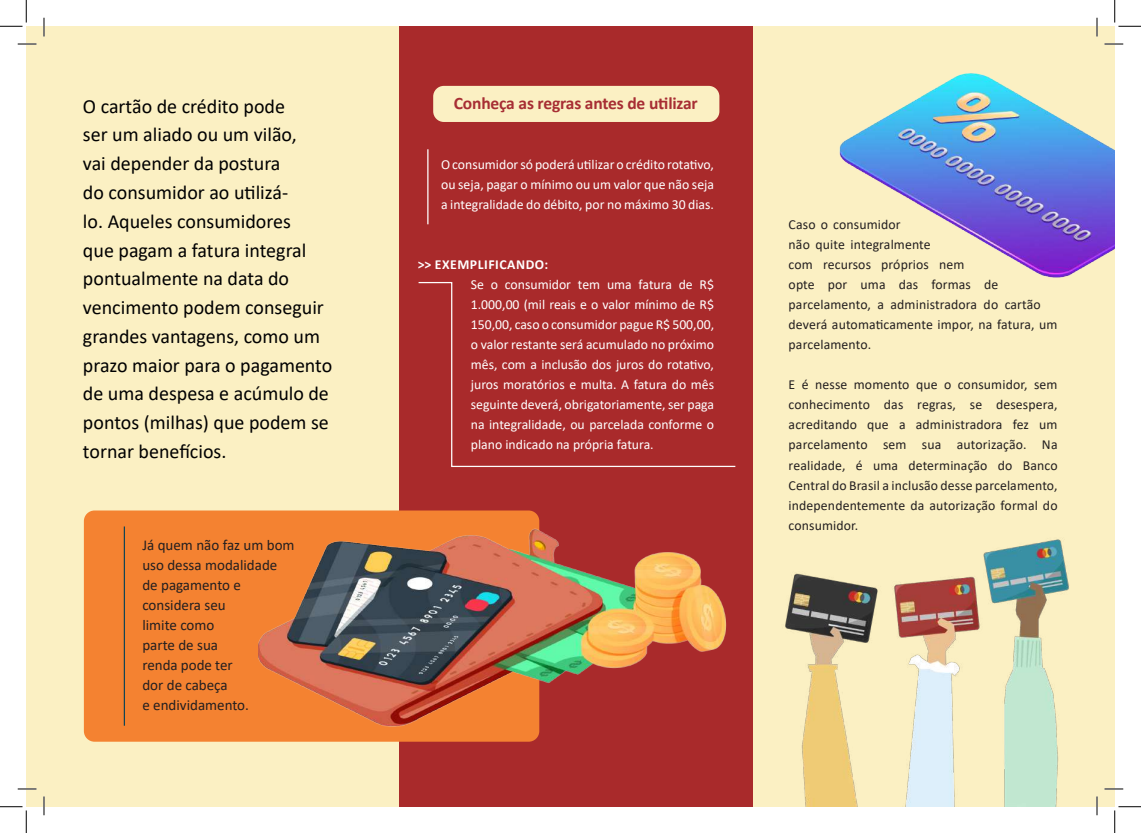
<style>
.page{position:relative;width:1141px;height:833px;background:#fff}
.page>*{position:absolute;margin:0;border:0;box-sizing:border-box;transform-origin:0 0}
.t1{font:20px/28.8px "Calibri";color:#000001}
.t2{font:700 17.5px "Calibri";letter-spacing:-.01em;color:#a72e34}
.t3{font:15px/20px "Calibri";color:#231f20}
.t4{font:13.75px/20px "Calibri";color:#fff;text-align:justify}
.t5{font:13.75px/20px "Calibri";letter-spacing:.01em;color:#231f20}
.t6{font:700 13.75px "Calibri";letter-spacing:.04em;color:#fff}
</style>
<div class="page">
<div style="left:398px;top:26px;width:355px;height:780px;background:#a92a2b"></div>
<div style="left:433px;top:86px;width:286px;height:36px;background:#fbf0c3;border-radius:11px"></div>
<div style="left:26px;top:26px;width:372px;height:780px;background:#fbf0c3"></div>
<div style="left:84px;top:510px;width:455px;height:231px;background:#f48231;border-radius:11px"></div>
<div style="left:753px;top:26px;width:361px;height:780px;background:#fbf0c3"></div>
<hr style="left:124px;top:526px;width:1px;height:199px;background:#124554">
<img style="left:259px;top:493px;width:468px;height:279px">
<svg style="left:418px;top:282px;width:318px;height:185px"></svg>
<hr style="left:427px;top:149px;width:1px;height:75px;background:#fff">
<img style="left:839px;top:26px;width:275px;height:252px">
<img style="left:785px;top:539px;width:284px;height:267px">
<svg style="left:18px;top:43px;width:18px;height:2px"></svg>
<svg style="left:1104px;top:43px;width:19px;height:2px"></svg>
<svg style="left:18px;top:788px;width:18px;height:1px"></svg>
<svg style="left:1104px;top:787px;width:19px;height:2px"></svg>
<svg style="left:43px;top:18px;width:2px;height:18px"></svg>
<svg style="left:43px;top:796px;width:2px;height:18px"></svg>
<svg style="left:1096px;top:18px;width:1px;height:18px"></svg>
<svg style="left:1096px;top:796px;width:1px;height:18px"></svg>
<svg style="left:0;top:0;width:27px;height:27px"></svg>
<svg style="left:0;top:806px;width:27px;height:26px"></svg>
<svg style="left:1114px;top:0;width:26px;height:27px"></svg>
<svg style="left:1114px;top:806px;width:26px;height:26px"></svg>
<p class="t1" style="left:83px;top:91px;width:251px">O cartão de crédito pode<br>ser um aliado ou um vilão,<br>vai depender da postura<br>do consumidor ao utilizá-<br>lo. Aqueles consumidores<br>que pagam a fatura integral pontualmente na data do vencimento podem conseguir grandes vantagens, como um prazo maior para o pagamento de uma despesa e acúmulo de pontos (milhas) que podem se tornar benefícios.</p>
<p class="t2" style="left:454px;top:91px;width:245px">Conheça as regras antes de utilizar</p>
<p class="t4" style="left:441px;top:154px;width:274px">O consumidor só poderá utilizar o crédito rotativo, ou seja, pagar o mínimo ou um valor que não seja a integralidade do débito, por no máximo 30 dias.</p>
<p class="t6" style="left:417px;top:255px;width:132px">&gt;&gt; EXEMPLIFICANDO:</p>
<p class="t4" style="left:471px;top:274px;width:245px">Se o consumidor tem uma fatura de R$ 1.000,00 (mil reais e o valor mínimo de R$ 150,00, caso o consumidor pague R$ 500,00, o valor restante será acumulado no próximo mês, com a inclusão dos juros do rotativo, juros moratórios e multa. A fatura do mês seguinte deverá, obrigatoriamente, ser paga na integralidade, ou parcelada conforme o plano indicado na própria fatura.</p>
<p class="t3" style="left:142px;top:534px;width:154px">Já quem não faz um bom uso dessa modalidade de pagamento e considera seu<br>limite como<br>parte de sua<br>renda pode ter<br>dor de cabeça<br>e endividamento.</p>
<p class="t5" style="left:788px;top:214px;width:270px">Caso o consumidor<br>não quite integralmente<br>com recursos próprios nem<br>opte por uma das formas de parcelamento, a administradora do cartão deverá automaticamente impor, na fatura, um parcelamento.</p>
<p class="t5" style="left:788px;top:374px;width:270px;text-align:justify">E é nesse momento que o consumidor, sem conhecimento das regras, se desespera, acreditando que a administradora fez um parcelamento sem sua autorização. Na realidade, é uma determinação do Banco Central do Brasil a inclusão desse parcelamento, independentemente da autorização formal do consumidor.</p>
</div>
